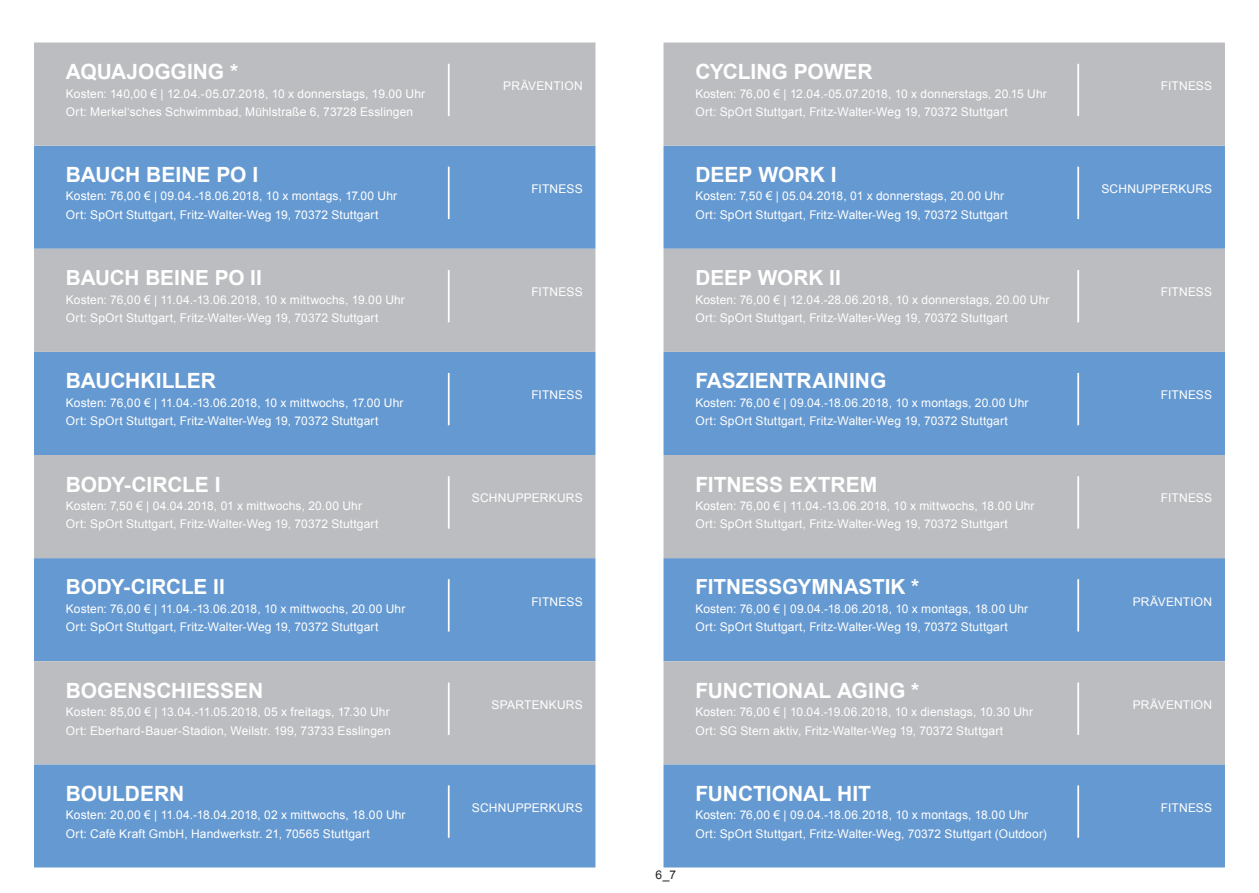
<style>
.page{position:relative;width:1259px;height:893px;background:#fff}
.page>*{position:absolute;margin:0;border:0;box-sizing:border-box;transform-origin:0 0}
.t1{font:700 21px "Arial";letter-spacing:-.005em;color:#fff}
.t2{font:700 20.7px "Arial";letter-spacing:-.005em;color:#fff}
.t3{font:12px/18.5px "Arial";letter-spacing:.01em;color:#fff}
.t4{font:12px "Arial";color:#231f20}
</style>
<div class="page">
<div style="left:34px;top:146px;width:561px;height:103px;background:#6599d1"></div>
<div style="left:34px;top:352px;width:561px;height:103px;background:#6599d1"></div>
<div style="left:34px;top:558px;width:561px;height:103px;background:#6599d1"></div>
<div style="left:34px;top:764px;width:561px;height:103px;background:#6599d1"></div>
<div style="left:34px;top:43px;width:561px;height:103px;background:#bcbdc0"></div>
<div style="left:34px;top:249px;width:561px;height:103px;background:#bcbdc0"></div>
<div style="left:34px;top:455px;width:561px;height:103px;background:#bcbdc0"></div>
<div style="left:34px;top:661px;width:561px;height:103px;background:#bcbdc0"></div>
<hr style="left:448px;top:64px;width:1px;height:52px;background:#fff">
<hr style="left:448px;top:270px;width:1px;height:52px;background:#fff">
<hr style="left:448px;top:476px;width:1px;height:53px;background:#fff">
<hr style="left:448px;top:682px;width:1px;height:53px;background:#fff">
<hr style="left:448px;top:167px;width:1px;height:52px;background:#fff">
<hr style="left:448px;top:373px;width:1px;height:52px;background:#fff">
<hr style="left:448px;top:579px;width:1px;height:52px;background:#fff">
<hr style="left:448px;top:785px;width:1px;height:53px;background:#fff">
<div style="left:663px;top:146px;width:562px;height:103px;background:#6599d1"></div>
<div style="left:663px;top:352px;width:562px;height:103px;background:#6599d1"></div>
<div style="left:663px;top:558px;width:562px;height:103px;background:#6599d1"></div>
<div style="left:663px;top:764px;width:562px;height:103px;background:#6599d1"></div>
<div style="left:663px;top:43px;width:562px;height:103px;background:#bcbdc0"></div>
<div style="left:663px;top:249px;width:562px;height:103px;background:#bcbdc0"></div>
<div style="left:663px;top:455px;width:562px;height:103px;background:#bcbdc0"></div>
<div style="left:663px;top:661px;width:562px;height:103px;background:#bcbdc0"></div>
<hr style="left:1077px;top:64px;width:2px;height:52px;background:#fff">
<hr style="left:1077px;top:270px;width:2px;height:52px;background:#fff">
<hr style="left:1077px;top:476px;width:2px;height:53px;background:#fff">
<hr style="left:1077px;top:682px;width:2px;height:53px;background:#fff">
<hr style="left:1077px;top:167px;width:2px;height:52px;background:#fff">
<hr style="left:1077px;top:373px;width:2px;height:52px;background:#fff">
<hr style="left:1077px;top:579px;width:2px;height:52px;background:#fff">
<hr style="left:1077px;top:785px;width:2px;height:53px;background:#fff">
<h1 class="t1" style="left:66px;top:58px;width:174px">AQUAJOGGING *</h1>
<p class="t3" style="left:66px;top:84px;width:361px">Kosten: 140,00 € | 12.04.-05.07.2018, 10 x donnerstags, 19.00 Uhr<br>Ort: Merkel‘sches Schwimmbad, Mühlstraße 6, 73728 Esslingen</p>
<h1 class="t1" style="left:66px;top:161px;width:194px">BAUCH BEINE PO I</h1>
<p class="t3" style="left:66px;top:187px;width:333px">Kosten: 76,00 € | 09.04.-18.06.2018, 10 x montags, 17.00 Uhr<br>Ort: SpOrt Stuttgart, Fritz-Walter-Weg 19, 70372 Stuttgart</p>
<h2 class="t2" style="left:66px;top:264px;width:198px">BAUCH BEINE PO II</h2>
<p class="t3" style="left:66px;top:290px;width:340px">Kosten: 76,00 € | 11.04.-13.06.2018, 10 x mittwochs, 19.00 Uhr<br>Ort: SpOrt Stuttgart, Fritz-Walter-Weg 19, 70372 Stuttgart</p>
<h1 class="t1" style="left:66px;top:367px;width:152px">BAUCHKILLER</h1>
<p class="t3" style="left:66px;top:393px;width:339px">Kosten: 76,00 € | 11.04.-13.06.2018, 10 x mittwochs, 17.00 Uhr<br>Ort: SpOrt Stuttgart, Fritz-Walter-Weg 19, 70372 Stuttgart</p>
<h1 class="t1" style="left:66px;top:470px;width:156px">BODY-CIRCLE I</h1>
<p class="t3" style="left:66px;top:497px;width:314px">Kosten: 7,50 € | 04.04.2018, 01 x mittwochs, 20.00 Uhr<br>Ort: SpOrt Stuttgart, Fritz-Walter-Weg 19, 70372 Stuttgart</p>
<h2 class="t2" style="left:66px;top:573px;width:160px">BODY-CIRCLE II</h2>
<p class="t3" style="left:66px;top:599px;width:341px">Kosten: 76,00 € | 11.04.-13.06.2018, 10 x mittwochs, 20.00 Uhr<br>Ort: SpOrt Stuttgart, Fritz-Walter-Weg 19, 70372 Stuttgart</p>
<h1 class="t1" style="left:66px;top:676px;width:199px">BOGENSCHIESSEN</h1>
<p class="t3" style="left:66px;top:703px;width:326px">Kosten: 85,00 € | 13.04.-11.05.2018, 05 x freitags, 17.30 Uhr<br>Ort: Eberhard-Bauer-Stadion, Weilstr. 199, 73733 Esslingen</p>
<h1 class="t1" style="left:66px;top:779px;width:120px">BOULDERN</h1>
<p class="t3" style="left:66px;top:806px;width:341px">Kosten: 20,00 € | 11.04.-18.04.2018, 02 x mittwochs, 18.00 Uhr<br>Ort: Cafè Kraft GmbH, Handwerkstr. 21, 70565 Stuttgart</p>
<p class="t3" style="left:503px;top:77px;width:81px">PRÄVENTION</p>
<p class="t3" style="left:531px;top:180px;width:53px">FITNESS</p>
<p class="t3" style="left:531px;top:283px;width:53px">FITNESS</p>
<p class="t3" style="left:531px;top:386px;width:53px">FITNESS</p>
<p class="t3" style="left:472px;top:489px;width:112px">SCHNUPPERKURS</p>
<p class="t3" style="left:531px;top:592px;width:53px">FITNESS</p>
<p class="t3" style="left:491px;top:695px;width:93px">SPARTENKURS</p>
<p class="t3" style="left:472px;top:798px;width:112px">SCHNUPPERKURS</p>
<p class="t4" style="left:655px;top:866px;width:22px">6_7</p>
<h1 class="t1" style="left:695px;top:58px;width:179px">CYCLING POWER</h1>
<p class="t3" style="left:695px;top:84px;width:353px">Kosten: 76,00 € | 12.04.-05.07.2018, 10 x donnerstags, 20.15 Uhr<br>Ort: SpOrt Stuttgart, Fritz-Walter-Weg 19, 70372 Stuttgart</p>
<h1 class="t1" style="left:695px;top:161px;width:143px">DEEP WORK I</h1>
<p class="t3" style="left:695px;top:187px;width:314px">Kosten: 7,50 € | 05.04.2018, 01 x donnerstags, 20.00 Uhr<br>Ort: SpOrt Stuttgart, Fritz-Walter-Weg 19, 70372 Stuttgart</p>
<h2 class="t2" style="left:695px;top:264px;width:147px">DEEP WORK II</h2>
<p class="t3" style="left:695px;top:290px;width:356px">Kosten: 76,00 € | 12.04.-28.06.2018, 10 x donnerstags, 20.00 Uhr<br>Ort: SpOrt Stuttgart, Fritz-Walter-Weg 19, 70372 Stuttgart</p>
<h1 class="t1" style="left:695px;top:367px;width:192px">FASZIENTRAINING</h1>
<p class="t3" style="left:695px;top:393px;width:335px">Kosten: 76,00 € | 09.04.-18.06.2018, 10 x montags, 20.00 Uhr<br>Ort: SpOrt Stuttgart, Fritz-Walter-Weg 19, 70372 Stuttgart</p>
<h1 class="t1" style="left:695px;top:470px;width:183px">FITNESS EXTREM</h1>
<p class="t3" style="left:695px;top:497px;width:341px">Kosten: 76,00 € | 11.04.-13.06.2018, 10 x mittwochs, 18.00 Uhr<br>Ort: SpOrt Stuttgart, Fritz-Walter-Weg 19, 70372 Stuttgart</p>
<h2 class="t2" style="left:695px;top:573px;width:225px">FITNESSGYMNASTIK *</h2>
<p class="t3" style="left:695px;top:599px;width:334px">Kosten: 76,00 € | 09.04.-18.06.2018, 10 x montags, 18.00 Uhr<br>Ort: SpOrt Stuttgart, Fritz-Walter-Weg 19, 70372 Stuttgart</p>
<h1 class="t1" style="left:695px;top:676px;width:225px">FUNCTIONAL AGING *</h1>
<p class="t3" style="left:695px;top:703px;width:339px">Kosten: 76,00 € | 10.04.-19.06.2018, 10 x dienstags, 10.30 Uhr<br>Ort: SG Stern aktiv, Fritz-Walter-Weg 19, 70372 Stuttgart</p>
<h1 class="t1" style="left:695px;top:779px;width:177px">FUNCTIONAL HIT</h1>
<p class="t3" style="left:695px;top:806px;width:353px">Kosten: 76,00 € | 09.04.-18.06.2018, 10 x montags, 18.00 Uhr<br>Ort: SpOrt Stuttgart, Fritz-Walter-Weg, 70372 Stuttgart (Outdoor)</p>
<p class="t3" style="left:1160px;top:77px;width:53px">FITNESS</p>
<p class="t3" style="left:1101px;top:180px;width:112px">SCHNUPPERKURS</p>
<p class="t3" style="left:1160px;top:283px;width:53px">FITNESS</p>
<p class="t3" style="left:1160px;top:386px;width:53px">FITNESS</p>
<p class="t3" style="left:1160px;top:489px;width:53px">FITNESS</p>
<p class="t3" style="left:1132px;top:592px;width:81px">PRÄVENTION</p>
<p class="t3" style="left:1132px;top:695px;width:81px">PRÄVENTION</p>
<p class="t3" style="left:1160px;top:798px;width:53px">FITNESS</p>
</div>
